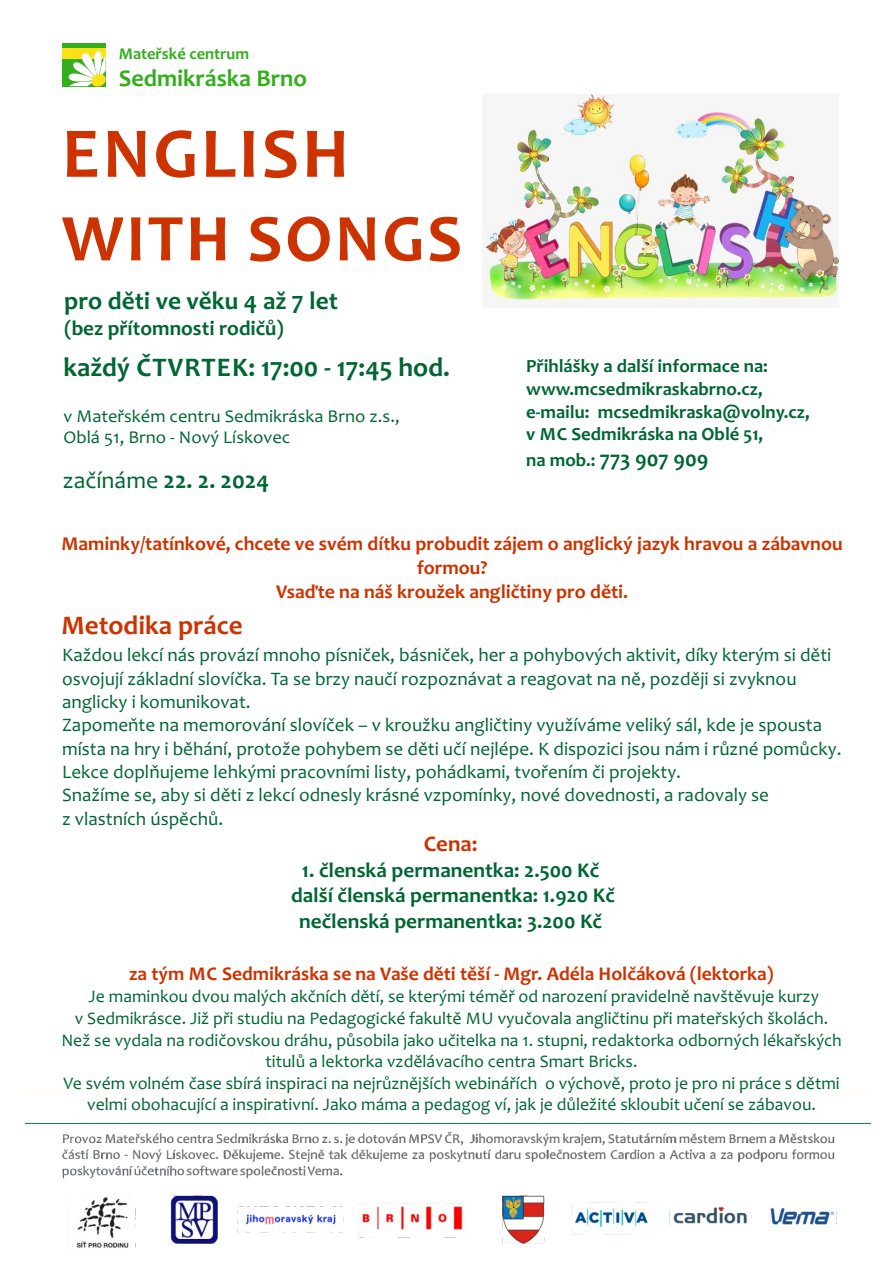
<style>
.page{position:relative;width:893px;height:1263px;background:#fff}
.page>*{position:absolute;margin:0;border:0;box-sizing:border-box;transform-origin:0 0}
.t1{font:700 72px "Candara";letter-spacing:.04em;color:#c30}
.t2{font:700 67.5px "Candara";letter-spacing:.04em;color:#c30}
.t3{font:700 27px "Candara";color:#063}
.t4{font:700 27px "Candara";color:#c30}
.t5{font:700 25.35px "Candara";color:#063}
.t6{font:700 24.15px "Candara";color:#32af1a}
.t7{font:700 24px "Candara";color:#063}
.t8{font:700 22.5px "Candara";color:#c30}
.t9{font:700 21.9px "Candara";color:#063}
.t10{font:700 21px/25.7px "Candara";color:#063;text-align:center}
.t11{font:700 19.65px/24px "Candara";color:#c30;text-align:center}
.t12{font:700 19.5px "Candara";color:#c30}
.t13{font:19.05px/23.4px "Candara";color:#063}
.t14{font:700 18.75px/22.8px "Candara";color:#063}
.t15{font:18px/21.9px "Candara";color:#063}
.t16{font:17.7px/21.6px "Candara";color:#063;text-align:center}
.t17{font:700 16.5px "Candara";color:#32af1a}
.s1{font-weight:400}
.s2{font-size:18.75px}
</style>
<div class="page">
<div style="left:62px;top:43px;width:44px;height:43px;background:#32af1a"></div>
<div style="left:62px;top:48px;width:44px;height:11px;background:#fbe116"></div>
<svg style="left:68px;top:51px;width:38px;height:36px"></svg>
<div style="left:25px;top:1088px;width:843px;height:5px;background:#fffdfa"></div>
<hr style="left:25px;top:1123px;width:846px;height:1px;background:#093">
<img style="left:63px;top:1131px;width:774px;height:117px">
<img style="left:483px;top:94px;width:356px;height:212px">
<p class="t17" style="left:119px;top:47px;width:132px">Mateřské centrum</p>
<p class="t6" style="left:119px;top:69px;width:190px">Sedmikráska Brno</p>
<h1 class="t1" style="left:62px;top:125px;width:289px">ENGLISH</h1>
<h2 class="t2" style="left:62px;top:211px;width:402px">WITH SONGS</h2>
<h3 class="t5" style="left:64px;top:290px;width:275px">pro děti ve věku 4 až 7 let</h3>
<p class="t10" style="left:64px;top:318px;width:221px">(bez přítomnosti rodičů)</p>
<h3 class="t3" style="left:63px;top:357px;width:388px">každý ČTVRTEK: 17:00 - 17:45 hod.</h3>
<p class="t15" style="left:64px;top:406px;width:338px">v Mateřském centru Sedmikráska Brno z.s.,<br>Oblá 51, Brno - Nový Lískovec</p>
<p class="t7" style="left:63px;top:471px;width:208px"><span class="s1">začínáme</span> 22. 2. 2024</p>
<p class="t14" style="left:526px;top:356px;width:285px">Přihlášky a další informace na: www.mcsedmikraskabrno.cz, e-mailu: mcsedmikraska@volny.cz, v MC Sedmikráska na Oblé 51,</p>
<p class="t9" style="left:526px;top:450px;width:184px"><span class="s2">na mob.:</span> 773 907 909</p>
<p class="t11" style="left:62px;top:534px;width:783px">Maminky/tatínkové, chcete ve svém dítku probudit zájem o anglický jazyk hravou a zábavnou formou?<br>Vsaďte na náš kroužek angličtiny pro děti.</p>
<h3 class="t4" style="left:62px;top:614px;width:183px">Metodika práce</h3>
<p class="t13" style="left:62px;top:645px;width:781px">Každou lekcí nás provází mnoho písniček, básniček, her a pohybových aktivit, díky kterým si děti osvojují základní slovíčka. Ta se brzy naučí rozpoznávat a reagovat na ně, později si zvyknou anglicky i komunikovat.<br>Zapomeňte na memorování slovíček – v kroužku angličtiny využíváme veliký sál, kde je spousta místa na hry i běhání, protože pohybem se děti učí nejlépe. K dispozici jsou nám i různé pomůcky.<br>Lekce doplňujeme lehkými pracovními listy, pohádkami, tvořením či projekty.<br>Snažíme se, aby si děti z lekcí odnesly krásné vzpomínky, nové dovednosti, a radovaly se<br>z vlastních úspěchů.</p>
<p class="t8" style="left:424px;top:834px;width:55px">Cena:</p>
<p class="t10" style="left:291px;top:859px;width:325px">1. členská permanentka: 2.500 Kč další členská permanentka: 1.920 Kč nečlenská permanentka: 3.200 Kč</p>
<p class="t12" style="left:129px;top:966px;width:646px">za tým MC Sedmikráska se na Vaše děti těší - Mgr. Adéla Holčáková (lektorka)</p>
<p class="t16" style="left:61px;top:987px;width:782px">Je maminkou dvou malých akčních dětí, se kterými téměř od narození pravidelně navštěvuje kurzy<br>v Sedmikrásce. Již při studiu na Pedagogické fakultě MU vyučovala angličtinu při mateřských školách.<br>Než se vydala na rodičovskou dráhu, působila jako učitelka na 1. stupni, redaktorka odborných lékařských titulů a lektorka vzdělávacího centra Smart Bricks.<br>Ve svém volném čase sbírá inspiraci na nejrůznějších webinářích o výchově, proto je pro ni práce s dětmi velmi obohacující a inspirativní. Jako máma a pedagog ví, jak je důležité skloubit učení se zábavou.</p>
</div>
